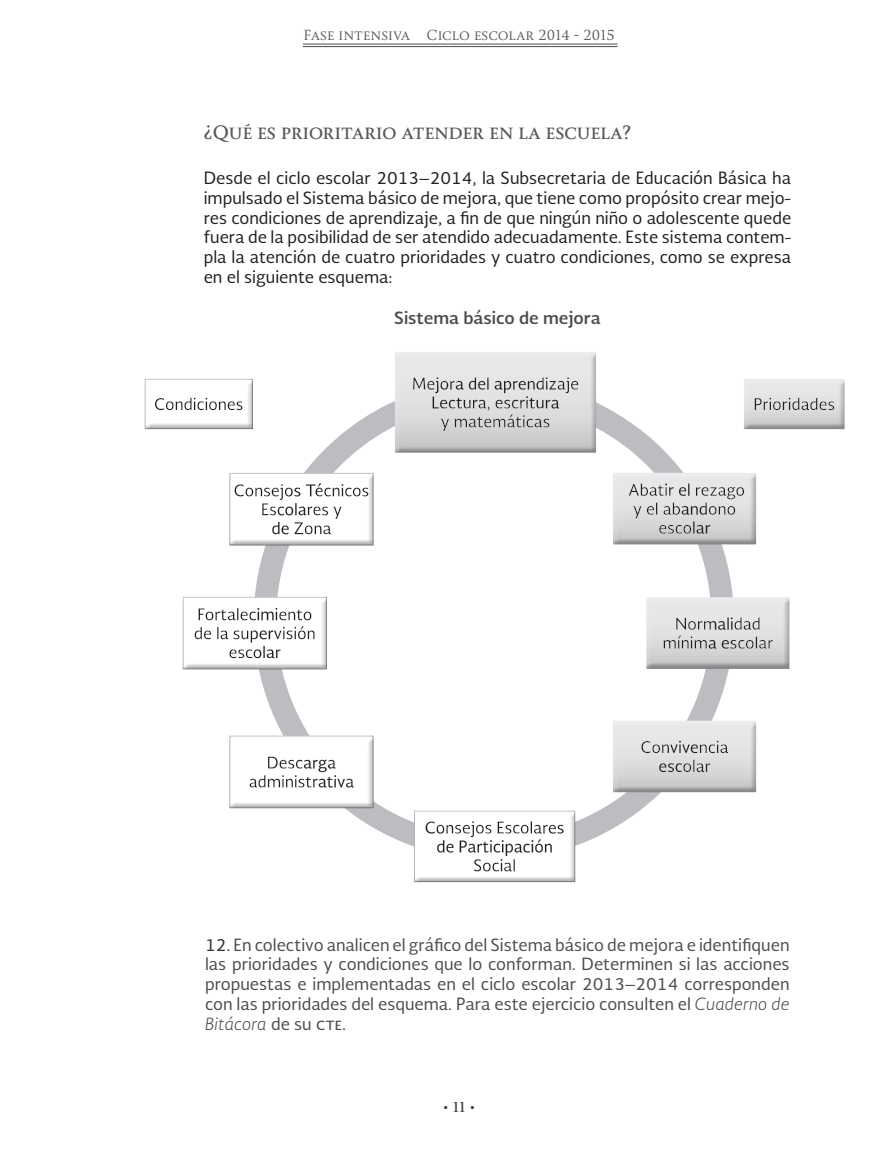
<style>
.page{position:relative;width:872px;height:1149px;background:#fff}
.page>*{position:absolute;margin:0;border:0;box-sizing:border-box;transform-origin:0 0}
.t1{font:700 18px "Soberana Titular";letter-spacing:-.02em;color:#57585a}
.t2{font:16.5px/19.8px "Soberana Sans";color:#231f20;text-align:justify}
.t3{font:16.5px/19.8px "Soberana Sans";color:#4b4c4d;text-align:justify}
.t4{font:700 16.5px "Soberana Sans";color:#4b4c4d}
.t5{font:13.5px "Soberana Titular";color:#57585a}
.t6{font:13.5px "Soberana Sans";color:#3e3e3f}
.s1{color:#312f30}
.s2{font-weight:300;font-style:italic}
.s3{font-family:"Soberana Titular";font-weight:700}
</style>
<div class="page">
<hr style="left:303px;top:44px;width:314px;height:1px;background:#4b4c4d">
<hr style="left:303px;top:46px;width:314px;height:1px;background:#4b4c4d">
<svg style="left:255px;top:401px;width:521px;height:482px"></svg>
<div style="left:394px;top:351px;width:205px;height:102px;background:#231f20;opacity:.33"></div>
<div style="left:612px;top:472px;width:150px;height:72px;background:#231f20;opacity:.33"></div>
<div style="left:645px;top:596px;width:149px;height:72px;background:#231f20;opacity:.33"></div>
<div style="left:612px;top:720px;width:145px;height:72px;background:#231f20;opacity:.33"></div>
<div style="left:413px;top:809px;width:169px;height:73px;background:#231f20;opacity:.33"></div>
<div style="left:229px;top:735px;width:145px;height:74px;background:#231f20;opacity:.33"></div>
<div style="left:182px;top:595px;width:151px;height:75px;background:#231f20;opacity:.33"></div>
<div style="left:229px;top:471px;width:151px;height:75px;background:#231f20;opacity:.33"></div>
<div style="left:743px;top:378px;width:108px;height:51px;background:#231f20;opacity:.33"></div>
<div style="left:144px;top:377px;width:116px;height:53px;background:#231f20;opacity:.33"></div>
<p class="t5" style="left:303px;top:26px;width:313px">Fase intensiva Ciclo escolar 2014 - 2015</p>
<p class="t1" style="left:204px;top:120px;width:429px">¿QUÉ ES PRIORITARIO ATENDER EN LA ESCUELA?</p>
<p class="t2" style="left:204px;top:167px;width:589px">Desde el ciclo escolar 2013–2014, la Subsecretaria de Educación Básica ha impulsado el Sistema básico de mejora, que tiene como propósito crear mejo&shy;res condiciones de aprendizaje, a fin de que ningún niño o adolescente quede fuera de la posibilidad de ser atendido adecuadamente. Este sistema contem&shy;pla la atención de cuatro prioridades y cuatro condiciones, como se expresa en el siguiente esquema:</p>
<p class="t4" style="left:394px;top:306px;width:208px">Sistema básico de mejora</p>
<p class="t3" style="left:205px;top:933px;width:586px"><span class="s1">12.</span> En colectivo analicen el gráfico del Sistema básico de mejora e identifiquen las prioridades y condiciones que lo conforman. Determinen si las acciones propuestas e implementadas en el ciclo escolar 2013–2014 corresponden con las prioridades del esquema. Para este ejercicio consulten el <span class="s2">Cuaderno de Bitácora</span> de su cte.</p>
<p class="t6" style="left:443px;top:1098px;width:34px">• <span class="s3">11</span> •</p>
</div>
